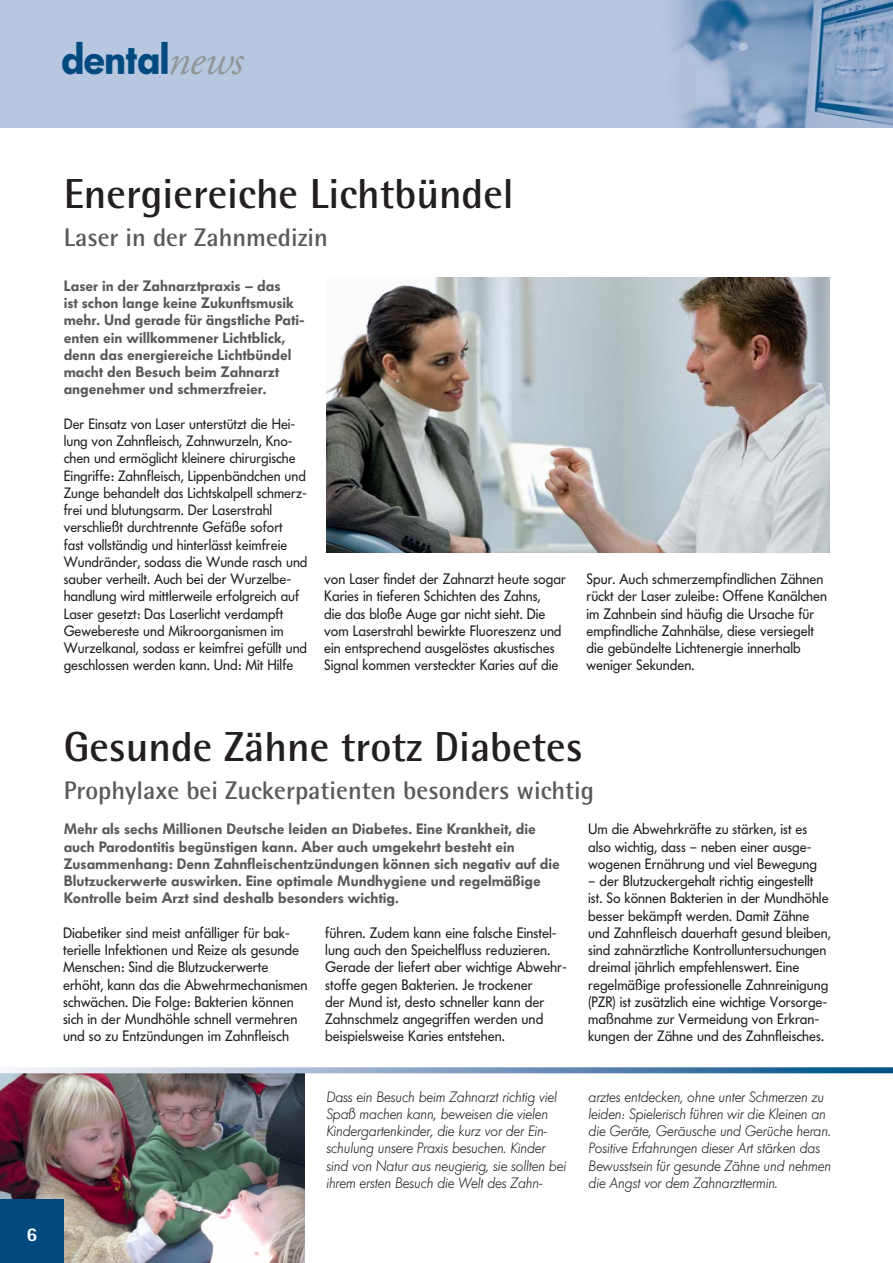
<style>
.page{position:relative;width:893px;height:1263px;background:#fff}
.page>*{position:absolute;margin:0;border:0;box-sizing:border-box;transform-origin:0 0}
.t1{font:800 43.2px "Futura BQ";letter-spacing:-.04em;color:#004a80}
.t2{font:700 42px "Rotis Semi Sans";color:#231f20}
.t3{font:700 25.5px "Rotis Semi Sans";color:#58595b}
.t4{font:800 19.5px "Rotis Sans Serif";color:#fff}
.t5{font:15px/17.2px "Futura BQ";color:#231f20}
.t6{font:600 15px/17.2px "Futura BQ";color:#58595b}
.t7{font:14.85px/17.2px "Futura BQ";color:#231f20}
.t8{font:italic 300 14.85px/17.2px "Futura BQ";color:#231f20}
.s1{font-family:"Adobe Garamond";font-weight:400;font-style:italic;font-size:44.1px;color:#939598}
.s2{font-size:15px}
</style>
<div class="page">
<img style="left:0;top:1073px;width:305px;height:190px">
<img style="left:0;top:0;width:893px;height:128px">
<div style="left:0;top:1199px;width:64px;height:64px;background:#004a80"></div>
<svg style="left:9px;top:1067px;width:884px;height:6px"></svg>
<img style="left:326px;top:278px;width:503px;height:275px">
<h1 class="t1" style="left:61px;top:34px;width:184px">dental<span class="s1">news</span></h1>
<h3 class="t4" style="left:26px;top:1228px;width:12px">6</h3>
<h2 class="t2" style="left:64px;top:179px;width:451px">Energiereiche Lichtbündel</h2>
<h3 class="t3" style="left:64px;top:228px;width:266px">Laser in der Zahnmedizin</h3>
<p class="t6" style="left:64px;top:278px;width:242px">Laser in der Zahnarztpraxis – das<br>ist schon lange keine Zukunftsmusik mehr. Und gerade für ängstliche Pati&shy;enten ein willkommener Lichtblick, denn das energiereiche Lichtbündel macht den Besuch beim Zahnarzt angenehmer und schmerzfreier.</p>
<p class="t7" style="left:64px;top:416px;width:245px">Der Einsatz von Laser unterstützt die Hei&shy;lung von Zahnfleisch, Zahnwurzeln, Kno&shy;chen und ermöglicht kleinere chirurgische Eingriffe: Zahnfleisch, Lippenbändchen und Zunge behandelt das Lichtskalpell schmerz&shy;frei und blutungsarm. Der Laserstrahl verschließt durchtrennte Gefäße sofort<br>fast vollständig und hinterlässt keimfreie Wundränder, sodass die Wunde rasch und sauber verheilt. Auch bei der Wurzelbe&shy;handlung wird mittlerweile erfolgreich auf Laser gesetzt: Das Laserlicht verdampft Gewebereste und Mikroorganismen im Wurzelkanal, sodass er keimfrei gefüllt und geschlossen werden kann. <span class="s2">Und: Mit Hilfe</span></p>
<p class="t5" style="left:324px;top:571px;width:243px">von Laser findet der Zahnarzt heute sogar Karies in tieferen Schichten des Zahns,<br>die das bloße Auge gar nicht sieht. Die vom Laserstrahl bewirkte Fluoreszenz und ein entsprechend ausgelöstes akustisches Signal kommen versteckter Karies auf die</p>
<p class="t5" style="left:586px;top:571px;width:242px">Spur. Auch schmerzempfindlichen Zähnen rückt der Laser zuleibe: Offene Kanälchen im Zahnbein sind häufig die Ursache für empfindliche Zahnhälse, diese versiegelt die gebündelte Lichtenergie innerhalb weniger Sekunden.</p>
<h2 class="t2" style="left:64px;top:732px;width:520px">Gesunde Zähne trotz Diabetes</h2>
<h3 class="t3" style="left:64px;top:781px;width:532px">Prophylaxe bei Zuckerpatienten besonders wichtig</h3>
<p class="t6" style="left:64px;top:821px;width:497px">Mehr als sechs Millionen Deutsche leiden an Diabetes. Eine Krankheit, die auch Parodontitis begünstigen kann. Aber auch umgekehrt besteht ein Zusammenhang: Denn Zahnfleischentzündungen können sich negativ auf die Blutzuckerwerte auswirken. Eine optimale Mundhygiene und regelmäßige Kontrolle beim Arzt sind deshalb besonders wichtig.</p>
<p class="t7" style="left:588px;top:821px;width:230px">Um die Abwehrkräfte zu stärken, ist es also wichtig, dass – neben einer ausge&shy;wogenen Ernährung und viel Bewegung</p>
<p class="t7" style="left:588px;top:873px;width:244px">– der Blutzuckergehalt richtig eingestellt ist. So können Bakterien in der Mundhöhle besser bekämpft werden. Damit Zähne und Zahnfleisch dauerhaft gesund bleiben, sind zahnärztliche Kontrolluntersuchungen dreimal jährlich empfehlenswert. Eine regelmäßige professionelle Zahnreinigung (PZR) ist zusätzlich eine wichtige Vorsorge&shy;maßnahme zur Vermeidung von Erkran&shy;kungen der Zähne und des Zahnfleisches.</p>
<p class="t5" style="left:63px;top:925px;width:246px">Diabetiker sind meist anfälliger für bak&shy;terielle Infektionen und Reize als gesunde Menschen: Sind die Blutzuckerwerte erhöht, kann das die Abwehrmechanismen schwächen. Die Folge: Bakterien können sich in der Mundhöhle schnell vermehren und so zu Entzündungen im Zahnfleisch</p>
<p class="t5" style="left:325px;top:925px;width:243px">führen. Zudem kann eine falsche Einstel&shy;lung auch den Speichelfluss reduzieren.<br>Gerade der liefert aber wichtige Abwehr&shy;stoffe gegen Bakterien. Je trockener<br>der Mund ist, desto schneller kann der Zahnschmelz angegriffen werden und beispielsweise Karies entstehen.</p>
<p class="t8" style="left:326px;top:1089px;width:241px">Dass ein Besuch beim Zahnarzt richtig viel Spaß machen kann, beweisen die vielen Kindergartenkinder, die kurz vor der Ein&shy;schulung unsere Praxis besuchen. Kinder sind von Natur aus neugierig, sie sollten bei ihrem ersten Besuch die Welt des Zahn-</p>
<p class="t8" style="left:588px;top:1089px;width:244px">arztes entdecken, ohne unter Schmerzen zu leiden: Spielerisch führen wir die Kleinen an die Geräte, Geräusche und Gerüche heran.<br>Positive Erfahrungen dieser Art stärken das Bewusstsein für gesunde Zähne und nehmen die Angst vor dem Zahnarzttermin.</p>
</div>
